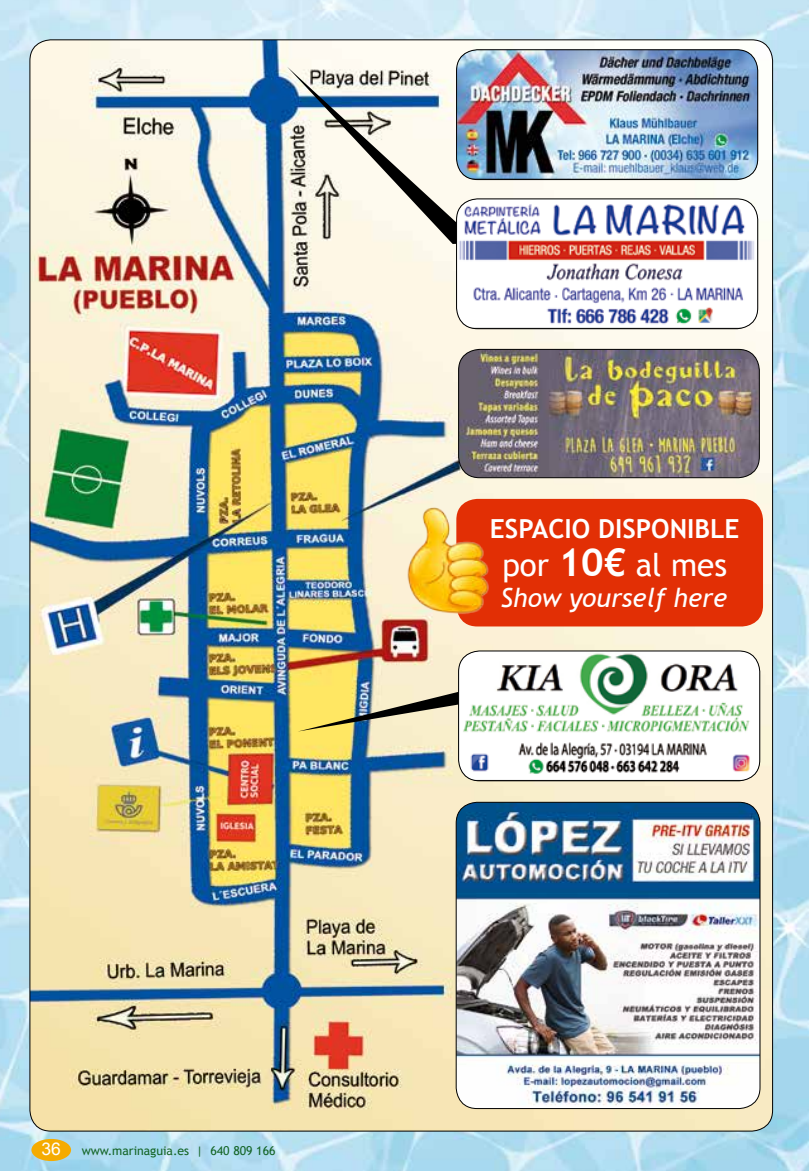
<style>
.page{position:relative;width:809px;height:1171px;background:#fff}
.page>*{position:absolute;margin:0;border:0;box-sizing:border-box;transform-origin:0 0}
.t1{font:31.5px "Trebuchet MS";color:#fff}
.t2{font:700 26.25px "Trebuchet MS";color:#fff}
.t3{font:italic 26.25px "Trebuchet MS";color:#fff}
.t4{font:12.25px "Trebuchet MS";color:#136425}
.s1{font-family:"Arial";font-size:17.5px;color:#fff}
.s2{font-weight:700;font-size:38.5px}
</style>
<div class="page">
<img style="left:0;top:0;width:809px;height:1171px">
<div style="left:31px;top:1139px;width:40px;height:22px;background:#f5ab00;border-radius:50%"></div>
<img style="left:30px;top:40px;width:742px;height:1091px">
<svg style="left:297px;top:674px;width:161px;height:57px"></svg>
<img style="left:458px;top:349px;width:301px;height:129px">
<div style="left:458px;top:349px;width:301px;height:129px;border:1px solid #000;border-radius:21px"></div>
<img style="left:458px;top:651px;width:301px;height:129px">
<div style="left:458px;top:651px;width:302px;height:130px;border:1px solid #000;border-radius:21px"></div>
<svg style="left:287px;top:67px;width:175px;height:177px"></svg>
<img style="left:456px;top:199px;width:301px;height:129px">
<div style="left:456px;top:199px;width:302px;height:130px;border:1px solid #000;border-radius:21px"></div>
<img style="left:456px;top:50px;width:301px;height:129px">
<div style="left:456px;top:50px;width:302px;height:130px;border:1px solid #000;border-radius:21px"></div>
<img style="left:456px;top:802px;width:304px;height:306px">
<div style="left:456px;top:802px;width:304px;height:307px;border:1px solid #000;border-radius:21px"></div>
<div style="left:456px;top:499px;width:307px;height:127px;background:#e22f05;border-radius:21px"></div>
<img style="left:391px;top:504px;width:98px;height:115px">
<p class="t4" style="left:41px;top:1143px;width:235px"><span class="s1">36</span> www.marinaguia.es | 640 809 166</p>
<h2 class="t2" style="left:490px;top:512px;width:251px">ESPACIO DISPONIBLE</h2>
<h1 class="t1" style="left:502px;top:546px;width:226px">por <span class="s2">10€</span> al mes</h1>
<h2 class="t3" style="left:500px;top:582px;width:228px">Show yourself here</h2>
</div>
